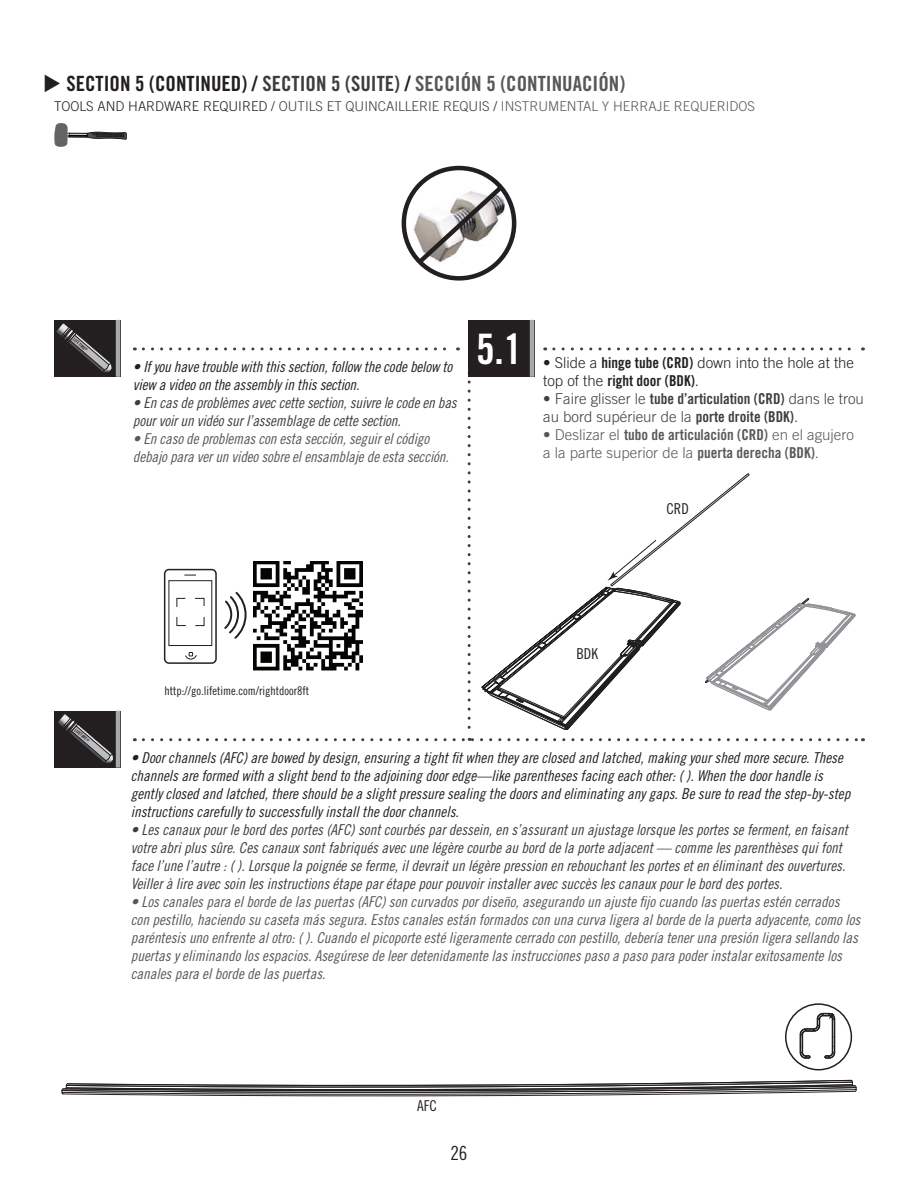
<style>
.page{position:relative;width:918px;height:1188px;background:#fff}
.page>*{position:absolute;margin:0;border:0;box-sizing:border-box;transform-origin:0 0}
.t1{font:42px "Trade Gothic LT Std Bd Cn 20";color:#fff}
.t2{font:21px "Trade Gothic LT Std Bd Cn 20";color:#57585a}
.t3{font:19.5px "Trade Gothic LT Std Cn 18";color:#231f20}
.t4{font:15px/18px "Trade Gothic LT Std Cn 18 Obl";color:#57585a}
.t5{font:15px/18px "Trade Gothic LT Std Cn 18 Obl";color:#3e3e3f}
.t6{font:15px/18px "Trade Gothic LT Std Cn 18 Obl";color:#231f20}
.t7{font:300 15px/18px "Trade Gothic LT Std";color:#3e3e3f}
.t8{font:15px "Trade Gothic LT Std Bd Cn 20";color:#57585a}
.t9{font:300 15px "Trade Gothic LT Std";color:#231f20}
.t10{font:300 15px "Trade Gothic LT Std";color:#57585a}
.t11{font:15px "Trade Gothic LT Std Bd Cn 20";color:#231f20}
.t12{font:15px "Trade Gothic LT Std Cn 18";color:#231f20}
.t13{font:300 13.5px "Trade Gothic LT Std";color:#57585a}
.t14{font:12px "Trade Gothic LT Std Cn 18";color:#231f20}
.t15{font:4.65px "Trade Gothic LT Bold Cond Twenty";color:#231f20}
.s1{color:#231f20}
.s2{color:#3e3e3f}
.s3{font-family:"Trade Gothic LT Std Bd Cn 20";font-weight:400}
.s4{font-family:"Trade Gothic LT Std";font-weight:300}
</style>
<div class="page">
<svg style="left:54px;top:123px;width:73px;height:24px"></svg>
<svg style="left:143px;top:347px;width:316px;height:3px"></svg>
<svg style="left:554px;top:347px;width:309px;height:3px"></svg>
<div style="left:54px;top:320px;width:66px;height:57px;background:#231f20"></div>
<hr style="left:116px;top:320px;width:4px;height:57px;background:#a8a9ad">
<div style="left:468px;top:320px;width:66px;height:57px;background:#231f20"></div>
<hr style="left:530px;top:320px;width:4px;height:57px;background:#a8a9ad">
<svg style="left:143px;top:382px;width:720px;height:359px"></svg>
<div style="left:54px;top:711px;width:66px;height:57px;background:#231f20"></div>
<hr style="left:116px;top:711px;width:4px;height:57px;background:#a8a9ad">
<svg style="left:58px;top:714px;width:56px;height:49px"></svg>
<svg style="left:56px;top:323px;width:56px;height:49px"></svg>
<svg style="left:61px;top:1012px;width:796px;height:85px"></svg>
<div style="left:785px;top:1003px;width:67px;height:67px;border:2px solid #231f20;border-radius:50%"></div>
<div style="left:402px;top:166px;width:114px;height:114px;border:4px solid #231f20;border-radius:50%"></div>
<svg style="left:413px;top:182px;width:93px;height:87px"></svg>
<h2 class="t2" style="left:66px;top:76px;width:560px"><span class="s1">SECTION 5 (CONTINUED) /</span> <span class="s2">SECTION 5 (SUITE)</span> <span class="s1">/</span> SECCIÓN 5 (CONTINUACIÓN)</h2>
<p class="t13" style="left:54px;top:101px;width:703px"><span class="s1">TOOLS AND HARDWARE REQUIRED /</span> <span class="s2">OUTILS ET QUINCAILLERIE REQUIS</span> <span class="s1">/</span> INSTRUMENTAL Y HERRAJE REQUERIDOS</p>
<p class="t15" style="left:76px;top:337px;width:19px;rotate:41deg">LIFETIME<sup>©</sup></p>
<p class="t6" style="left:133px;top:359px;width:321px">• If you have trouble with this section, follow the code below to view a video on the assembly in this section.</p>
<p class="t5" style="left:133px;top:395px;width:325px">• En cas de problèmes avec cette section, suivre le code en bas pour voir un vidéo sur l’assemblage de cette section.</p>
<p class="t4" style="left:133px;top:431px;width:317px">• En caso de problemas con esta sección, seguir el código debajo para ver un video sobre el ensamblaje de esta sección.</p>
<h1 class="t1" style="left:476px;top:334px;width:48px">5.1</h1>
<p class="t9" style="left:543px;top:357px;width:312px">• Slide a <span class="s3">hinge tube (CRD)</span> down into the hole at the</p>
<p class="t11" style="left:543px;top:375px;width:157px"><span class="s4">top of the</span> right door (BDK)<span class="s4">.</span></p>
<p class="t7" style="left:543px;top:392px;width:322px">• Faire glisser le <span class="s3">tube d’articulation (CRD)</span> dans le trou au bord supérieur de la <span class="s3">porte droite (BDK)</span>.</p>
<p class="t8" style="left:543px;top:429px;width:312px"><span class="s4">• Deslizar el</span> tubo de articulación (CRD) <span class="s4">en el agujero</span></p>
<p class="t10" style="left:543px;top:447px;width:277px">a la parte superior de la <span class="s3">puerta derecha (BDK)</span>.</p>
<p class="t12" style="left:666px;top:503px;width:24px">CRD</p>
<p class="t15" style="left:77px;top:727px;width:19px;rotate:41deg">LIFETIME<sup>©</sup></p>
<p class="t14" style="left:165px;top:686px;width:146px">http://go.lifetime.com/rightdoor8ft</p>
<p class="t12" style="left:576px;top:648px;width:23px">BDK</p>
<p class="t6" style="left:131px;top:751px;width:721px">• Door channels (AFC) are bowed by design, ensuring a tight fit when they are closed and latched, making your shed more secure. These channels are formed with a slight bend to the adjoining door edge—like parentheses facing each other: ( ). When the door handle is gently closed and latched, there should be a slight pressure sealing the doors and eliminating any gaps. Be sure to read the step-by-step instructions carefully to successfully install the door channels.</p>
<p class="t5" style="left:131px;top:823px;width:719px">• Les canaux pour le bord des portes (AFC) sont courbés par dessein, en s’assurant un ajustage lorsque les portes se ferment, en faisant votre abri plus sûre. Ces canaux sont fabriqués avec une légère courbe au bord de la porte adjacent — comme les parenthèses qui font face l’une l’autre : ( ). Lorsque la poignée se ferme, il devrait un légère pression en rebouchant les portes et en éliminant des ouvertures.<br>Veiller à lire avec soin les instructions étape par étape pour pouvoir installer avec succès les canaux pour le bord des portes.</p>
<p class="t4" style="left:131px;top:895px;width:731px">• Los canales para el borde de las puertas (AFC) son curvados por diseño, asegurando un ajuste fijo cuando las puertas estén cerrados con pestillo, haciendo su caseta más segura. Estos canales están formados con una curva ligera al borde de la puerta adyacente, como los paréntesis uno enfrente al otro: ( ). Cuando el picoporte esté ligeramente cerrado con pestillo, debería tener una presión ligera sellando las puertas y eliminando los espacios. Asegúrese de leer detenidamente las instrucciones paso a paso para poder instalar exitosamente los canales para el borde de las puertas.</p>
<p class="t12" style="left:417px;top:1101px;width:21px">AFC</p>
<h3 class="t3" style="left:450px;top:1146px;width:19px">26</h3>
</div>
